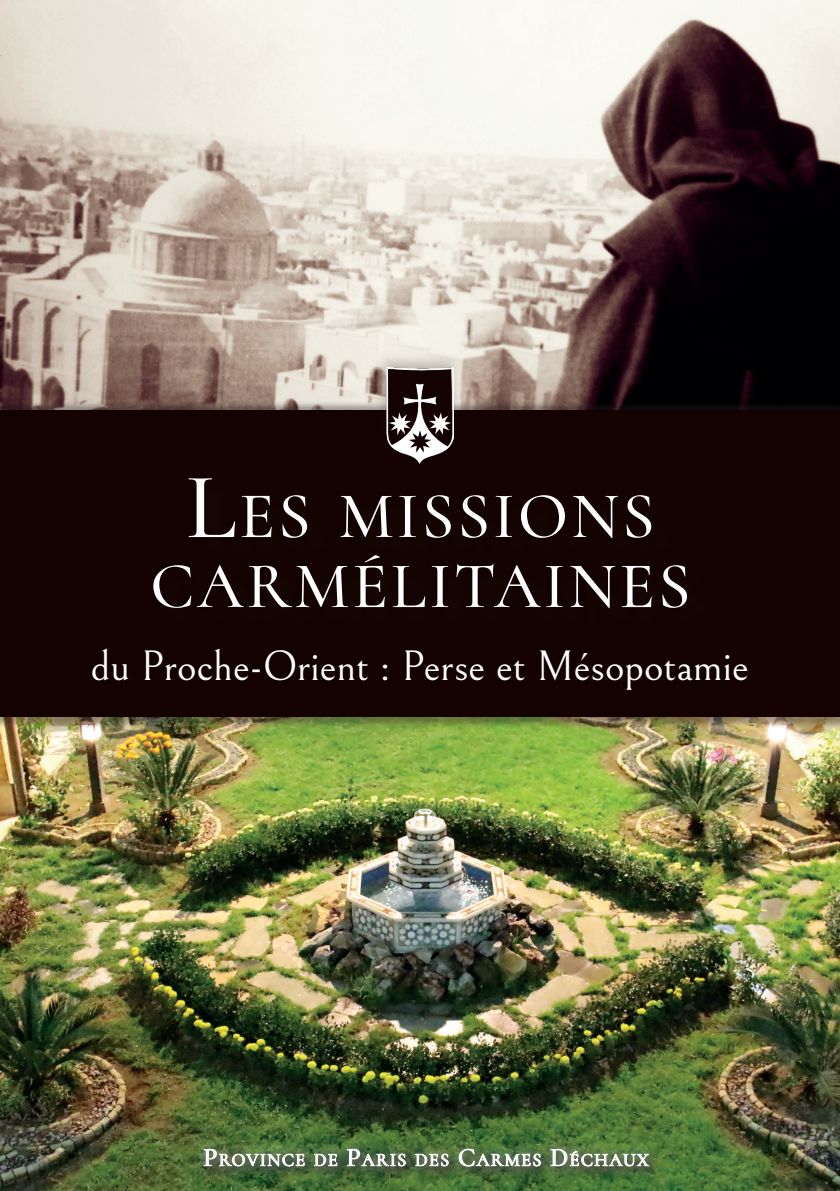
<style>
.page{position:relative;width:840px;height:1191px;background:#fff}
.page>*{position:absolute;margin:0;border:0;box-sizing:border-box;transform-origin:0 0}
.t1{font:500 65.8px "Cormorant SC";letter-spacing:.045em;color:#fff}
.t2{font:42px "Bellefair";color:#fff}
.t3{font:500 18.2px "Cormorant SC";letter-spacing:.07em;color:#fff}
.s1{font-size:94px}
.s2{font-size:26px}
</style>
<div class="page">
<img style="left:0;top:0;width:839px;height:400px">
<img style="left:0;top:728px;width:839px;height:463px">
<div style="left:0;top:400px;width:839px;height:328px;background:#231f20;opacity:.39"></div>
<div style="left:0;top:410px;width:839px;height:307px;background:#130200"></div>
<div style="left:197px;top:1141px;width:465px;height:40px;background:#231f20;opacity:.65"></div>
<div style="left:192px;top:1135px;width:467px;height:43px;background:#fff;opacity:.66"></div>
<div style="left:373px;top:352px;width:89px;height:115px;background:#231f20;opacity:.27"></div>
<img style="left:386px;top:367px;width:67px;height:96px">
<p class="t1" style="left:186px;top:474px;width:470px"><span class="s1">L</span>ES MISSIONS</p>
<p class="t1" style="left:150px;top:544px;width:541px">CARMÉLITAINES</p>
<p class="t2" style="left:91px;top:644px;width:659px">du Proche-Orient : Perse et Mésopotamie</p>
<p class="t3" style="left:203px;top:1148px;width:447px"><span class="s2">P</span>ROVINCE DE <span class="s2">P</span>ARIS DES <span class="s2">C</span>ARMES <span class="s2">D</span>ÉCHAUX</p>
</div>
